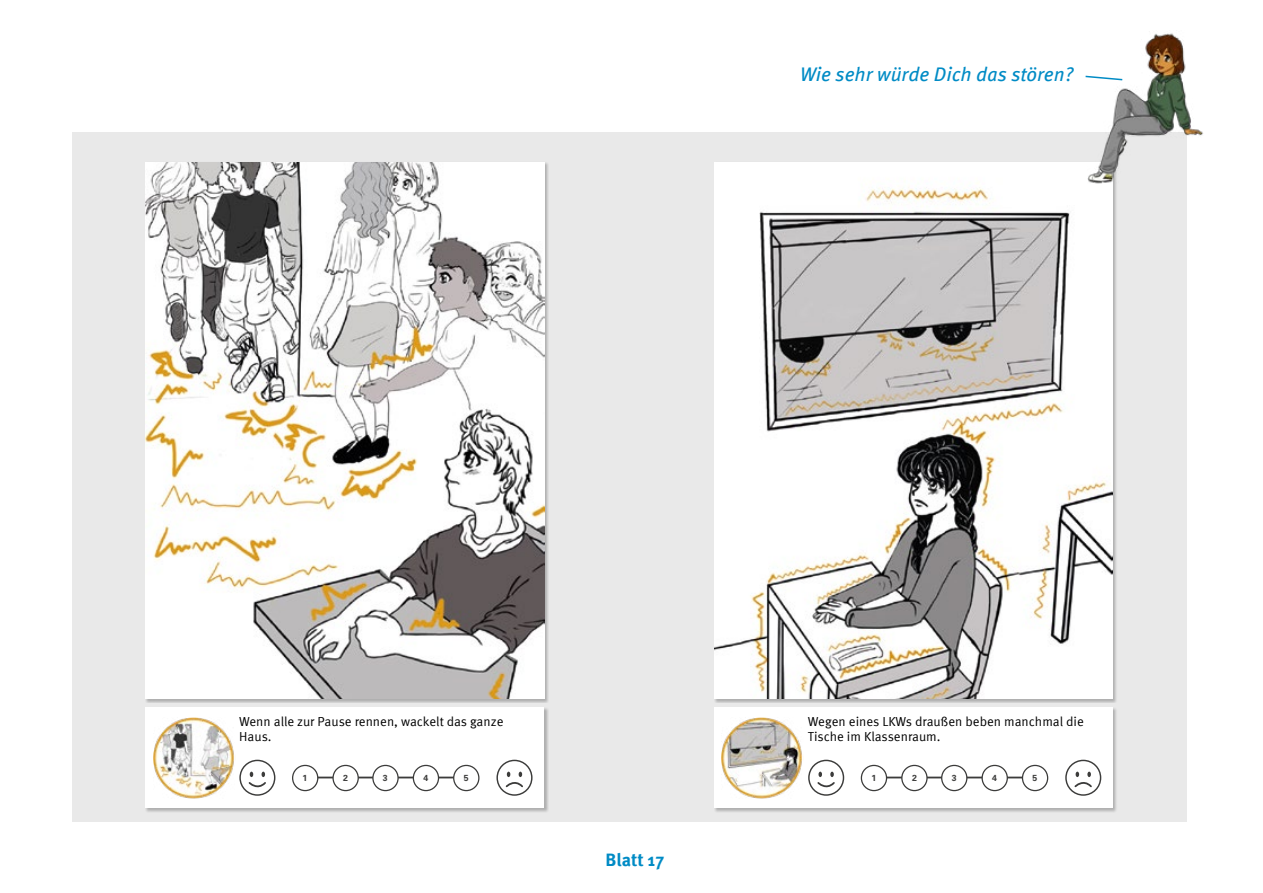
<style>
.page{position:relative;width:1263px;height:893px;background:#fff}
.page>*{position:absolute;margin:0;border:0;box-sizing:border-box;transform-origin:0 0}
.t1{font:italic 19.65px "Meta Pro";color:#008bc5}
.t2{font:700 18px "Meta Pro";color:#008bc5}
.t3{font:13.05px/14.9px "Meta Pro";color:#000}
.t4{font:700 8.7px "Univers";color:#3c3c3b}
</style>
<div class="page">
<div style="left:72px;top:132px;width:557px;height:689px;background:#e9e9e9"></div>
<div style="left:145px;top:707px;width:403px;height:105px;background:#000;opacity:.25"></div>
<div style="left:146px;top:707px;width:398px;height:101px;background:#fff"></div>
<hr style="left:306px;top:777px;width:162px;height:1px;background:#3c3c3b">
<div style="left:293px;top:765px;width:25px;height:26px;background:#fff;border-radius:50%"></div>
<div style="left:292px;top:765px;width:26px;height:26px;border:1px solid #3c3c3b;border-radius:50%"></div>
<div style="left:413px;top:765px;width:25px;height:26px;background:#fff;border-radius:50%"></div>
<div style="left:413px;top:765px;width:26px;height:26px;border:1px solid #3c3c3b;border-radius:50%"></div>
<div style="left:454px;top:765px;width:25px;height:26px;background:#fff;border-radius:50%"></div>
<div style="left:453px;top:765px;width:26px;height:26px;border:1px solid #3c3c3b;border-radius:50%"></div>
<div style="left:333px;top:765px;width:25px;height:26px;background:#fff;border-radius:50%"></div>
<div style="left:332px;top:765px;width:27px;height:26px;border:1px solid #3c3c3b;border-radius:50%"></div>
<div style="left:373px;top:765px;width:25px;height:26px;background:#fff;border-radius:50%"></div>
<div style="left:372px;top:765px;width:27px;height:26px;border:1px solid #3c3c3b;border-radius:50%"></div>
<svg style="left:239px;top:760px;width:36px;height:36px"></svg>
<svg style="left:496px;top:760px;width:36px;height:36px"></svg>
<img style="left:153px;top:717px;width:81px;height:82px">
<img style="left:146px;top:162px;width:398px;height:537px">
<div style="left:629px;top:132px;width:558px;height:689px;background:#e9e9e9"></div>
<div style="left:714px;top:707px;width:403px;height:105px;background:#000;opacity:.25"></div>
<div style="left:715px;top:707px;width:398px;height:101px;background:#fff"></div>
<hr style="left:875px;top:777px;width:161px;height:1px;background:#3c3c3b">
<div style="left:861px;top:765px;width:25px;height:26px;background:#fff;border-radius:50%"></div>
<div style="left:861px;top:765px;width:26px;height:26px;border:1px solid #3c3c3b;border-radius:50%"></div>
<div style="left:982px;top:765px;width:25px;height:26px;background:#fff;border-radius:50%"></div>
<div style="left:981px;top:765px;width:27px;height:26px;border:1px solid #3c3c3b;border-radius:50%"></div>
<div style="left:1022px;top:765px;width:26px;height:26px;background:#fff;border-radius:50%"></div>
<div style="left:1022px;top:765px;width:26px;height:26px;border:1px solid #3c3c3b;border-radius:50%"></div>
<div style="left:902px;top:765px;width:25px;height:26px;background:#fff;border-radius:50%"></div>
<div style="left:901px;top:765px;width:27px;height:26px;border:1px solid #3c3c3b;border-radius:50%"></div>
<div style="left:942px;top:765px;width:25px;height:26px;background:#fff;border-radius:50%"></div>
<div style="left:941px;top:765px;width:26px;height:26px;border:1px solid #3c3c3b;border-radius:50%"></div>
<svg style="left:808px;top:760px;width:36px;height:36px"></svg>
<svg style="left:1065px;top:760px;width:36px;height:36px"></svg>
<img style="left:722px;top:717px;width:80px;height:82px">
<img style="left:715px;top:162px;width:398px;height:537px">
<img style="left:1087px;top:33px;width:116px;height:154px">
<svg style="left:1085px;top:75px;width:39px;height:6px"></svg>
<h1 class="t1" style="left:800px;top:59px;width:275px">Wie sehr würde Dich das stören?</h1>
<p class="t3" style="left:239px;top:714px;width:266px">Wenn alle zur Pause rennen, wackelt das ganze<br>Haus.</p>
<p class="t4" style="left:303px;top:773px;width:6px">1</p>
<p class="t4" style="left:343px;top:773px;width:6px">2</p>
<p class="t4" style="left:383px;top:773px;width:6px">3</p>
<p class="t4" style="left:423px;top:773px;width:6px">4</p>
<p class="t4" style="left:464px;top:773px;width:6px">5</p>
<h2 class="t2" style="left:605px;top:846px;width:60px">Blatt 17</h2>
<p class="t3" style="left:808px;top:714px;width:277px">Wegen eines LKWs draußen beben manchmal die<br>Tische im Klassenraum.</p>
<p class="t4" style="left:871px;top:773px;width:6px">1</p>
<p class="t4" style="left:912px;top:773px;width:6px">2</p>
<p class="t4" style="left:952px;top:773px;width:6px">3</p>
<p class="t4" style="left:992px;top:773px;width:6px">4</p>
<p class="t4" style="left:1032px;top:773px;width:6px">5</p>
</div>
